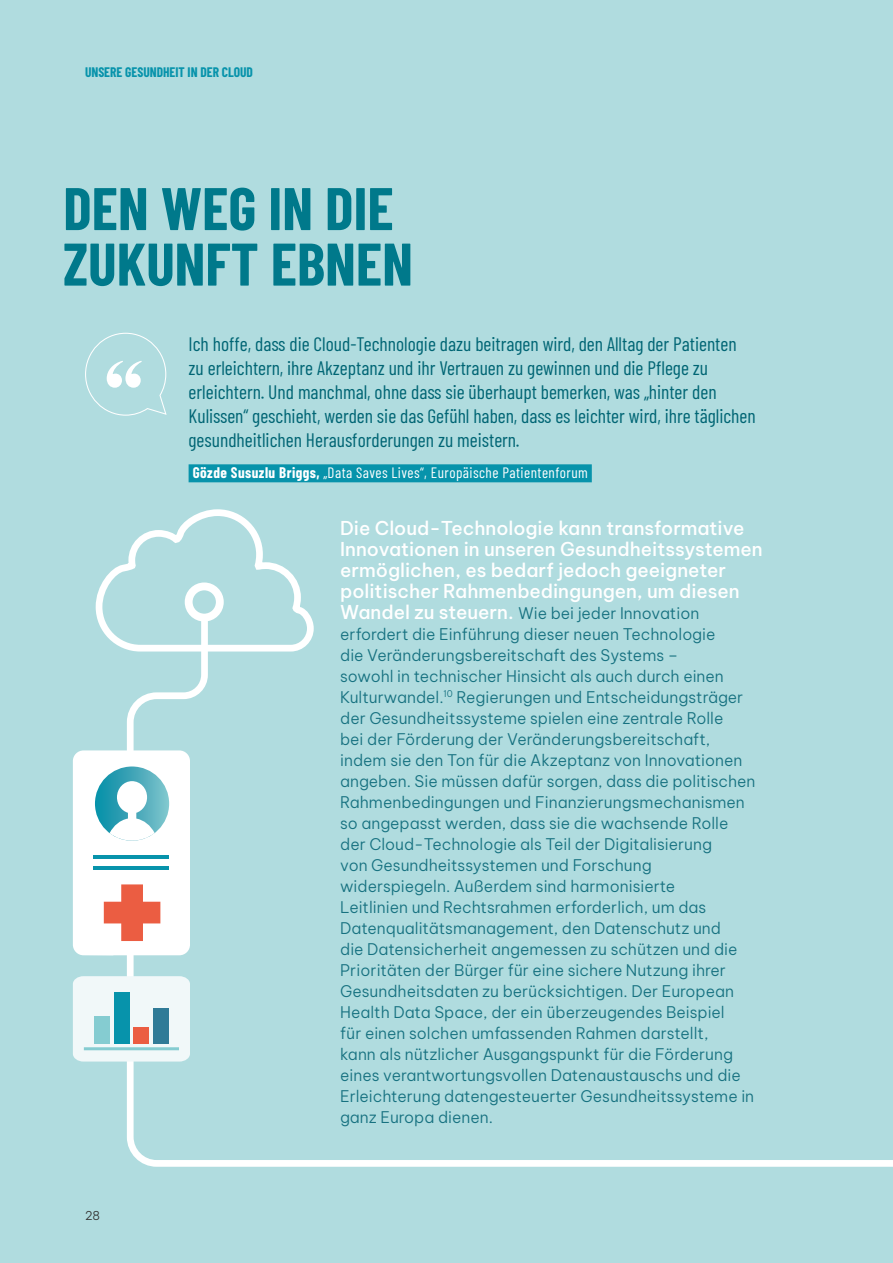
<style>
.page{position:relative;width:893px;height:1263px;background:#b0dcdf}
.page>*{position:absolute;margin:0;border:0;box-sizing:border-box;transform-origin:0 0}
.t1{font:700 60px/55.5px "Barlow Condensed";color:#00798b}
.t2{font:19.5px/24px "Barlow Condensed";color:#006574}
.t3{font:500 18.75px/21px "Be Vietnam Pro";color:#fff}
.t4{font:300 15.75px/21px "Be Vietnam Pro";color:#167180}
.t5{font:15px "Barlow Condensed";letter-spacing:.03em;color:#fff}
.t6{font:700 13.5px "Barlow Condensed";color:#0793ab}
.t7{font:300 12px "Be Vietnam Pro";color:#333332}
.s1{font-weight:700}
.s2{font-weight:500;font-size:18.75px;color:#fff}
</style>
<div class="page">
<div style="left:189px;top:464px;width:403px;height:18px;background:#0793ab"></div>
<svg style="left:85px;top:332px;width:82px;height:84px"></svg>
<svg style="left:95px;top:509px;width:210px;height:139px"></svg>
<svg style="left:123px;top:610px;width:770px;height:557px"></svg>
<div style="left:185px;top:582px;width:39px;height:39px;border:8px solid #fff;border-radius:50%"></div>
<svg style="left:73px;top:750px;width:117px;height:205px;background:#e5e6e6"></svg>
<hr style="left:94px;top:855px;width:75px;height:4px;background:#0793ab">
<hr style="left:94px;top:866px;width:75px;height:3px;background:#0793ab">
<div style="left:73px;top:976px;width:117px;height:85px;background:#f1f8f9"></div>
<div style="left:94px;top:1016px;width:15px;height:27px;background:#85ccd1"></div>
<div style="left:134px;top:1027px;width:15px;height:16px;background:#eb5d42"></div>
<div style="left:114px;top:992px;width:15px;height:51px;background:#0793ab"></div>
<div style="left:153px;top:1008px;width:16px;height:35px;background:#307b97"></div>
<hr style="left:84px;top:1047px;width:95px;height:3px;background:#85ccd1">
<p class="t6" style="left:85px;top:63px;width:169px">UNSERE GESUNDHEIT IN DER CLOUD</p>
<h1 class="t1" style="left:63px;top:177px;width:351px">DEN WEG IN DIE<br>ZUKUNFT EBNEN</h1>
<p class="t2" style="left:189px;top:331px;width:569px">Ich hoffe, dass die Cloud-Technologie dazu beitragen wird, den Alltag der Patienten zu erleichtern, ihre Akzeptanz und ihr Vertrauen zu gewinnen und die Pflege zu erleichtern. Und manchmal, ohne dass sie überhaupt bemerken, was „hinter den Kulissen“ geschieht, werden sie das Gefühl haben, dass es leichter wird, ihre täglichen gesundheitlichen Herausforderungen zu meistern.</p>
<p class="t5" style="left:193px;top:462px;width:397px"><span class="s1">Gözde Susuzlu Briggs,</span> „Data Saves Lives“, Europäische Patientenforum</p>
<p class="t7" style="left:85px;top:1206px;width:17px">28</p>
<p class="t3" style="left:340px;top:515px;width:424px">Die Cloud-Technologie kann transformative Innovationen in unseren Gesundheitssystemen ermöglichen, es bedarf jedoch geeigneter politischer Rahmenbedingungen, um diesen</p>
<p class="t4" style="left:340px;top:601px;width:417px"><span class="s2">Wandel zu steuern.</span> Wie bei jeder Innovation erfordert die Einführung dieser neuen Technologie<br>die Veränderungsbereitschaft des Systems –<br>sowohl in technischer Hinsicht als auch durch einen Kulturwandel.<sup>10</sup> Regierungen und Entscheidungsträger der Gesundheitssysteme spielen eine zentrale Rolle<br>bei der Förderung der Veränderungsbereitschaft, indem sie den Ton für die Akzeptanz von Innovationen angeben. Sie müssen dafür sorgen, dass die politischen Rahmenbedingungen und Finanzierungsmechanismen so angepasst werden, dass sie die wachsende Rolle der Cloud-Technologie als Teil der Digitalisierung<br>von Gesundheitssystemen und Forschung widerspiegeln. Außerdem sind harmonisierte<br>Leitlinien und Rechtsrahmen erforderlich, um das Datenqualitätsmanagement, den Datenschutz und<br>die Datensicherheit angemessen zu schützen und die Prioritäten der Bürger für eine sichere Nutzung ihrer Gesundheitsdaten zu berücksichtigen. Der European Health Data Space, der ein überzeugendes Beispiel<br>für einen solchen umfassenden Rahmen darstellt,<br>kann als nützlicher Ausgangspunkt für die Förderung eines verantwortungsvollen Datenaustauschs und die Erleichterung datengesteuerter Gesundheitssysteme in ganz Europa dienen.</p>
</div>
